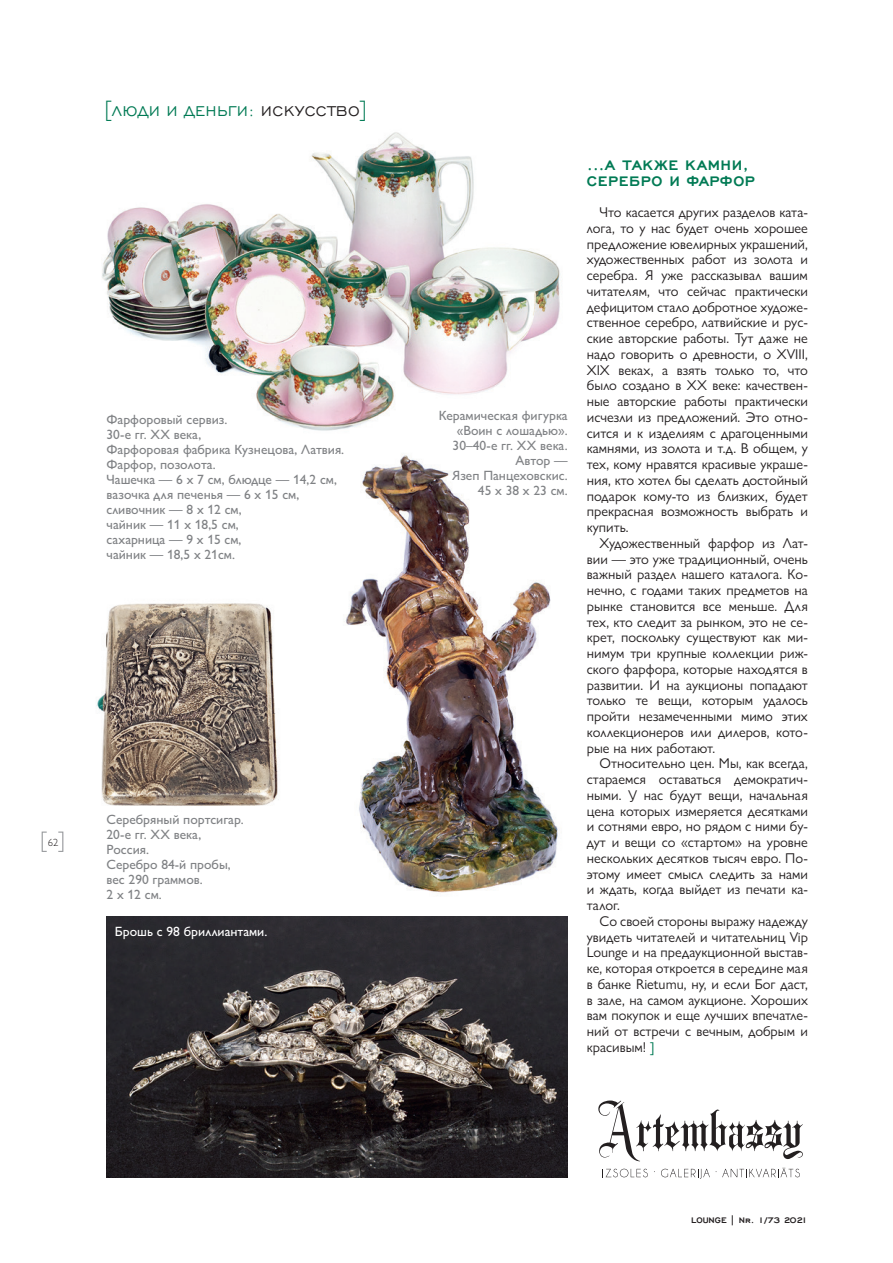
<style>
.page{position:relative;width:893px;height:1263px;background:#fff}
.page>*{position:absolute;margin:0;border:0;box-sizing:border-box;transform-origin:0 0}
.podzag{font:700 18px/15.3px "Engravers Gothic";letter-spacing:.03em;color:#007a54}
.t1{font:18px "Engravers Gothic BT";letter-spacing:.02em;color:#007a54}
.main_text{font:14.25px/15.8px "Gill Sans Nova";color:#231f20;text-align:justify}
.foto_podpis{font:500 13.5px/15px "Gill Sans Nova";color:#808285}
.foto_podpis-2{font:500 13.5px "Gill Sans Nova";color:#fff}
.t2{font:700 10.5px "Engravers Gothic";color:#231f20}
.t3{font:300 10.5px "Gill Sans MT Pro Cyr";color:#231f20}
.s1{font-family:"Gill Sans MT Pro Cyr";font-weight:300;font-size:22.5px}
.s2{color:#231f20}
.s3{color:#007a54}
</style>
<div class="page">
<svg style="left:42px;top:831px;width:21px;height:21px"></svg>
<img style="left:96px;top:603px;width:183px;height:203px">
<img style="left:344px;top:454px;width:214px;height:439px">
<svg style="left:605px;top:1169px;width:43px;height:8px"></svg>
<svg style="left:661px;top:1169px;width:49px;height:10px"></svg>
<svg style="left:716px;top:1168px;width:84px;height:9px"></svg>
<svg style="left:598px;top:1100px;width:205px;height:61px"></svg>
<img style="left:102px;top:132px;width:458px;height:299px">
<img style="left:107px;top:916px;width:461px;height:262px">
<p class="t1" style="left:105px;top:101px;width:264px"><span class="s1">[</span>ЛЮДИ И ДЕНЬГИ: <span class="s2">ИСКУССТВО</span><span class="s1">]</span></p>
<p class="foto_podpis" style="left:107px;top:412px;width:122px">Фарфоровый сервиз.</p>
<p class="foto_podpis" style="left:107px;top:427px;width:239px">30-е гг. XX века,<br>Фарфоровая фабрика Кузнецова, Латвия.</p>
<p class="foto_podpis" style="left:107px;top:457px;width:111px">Фарфор, позолота.</p>
<p class="foto_podpis" style="left:107px;top:472px;width:232px">Чашечка — 6 x 7 см, блюдце — 14,2 см, вазочка для печенья — 6 x 15 см, сливочник — 8 x 12 см,<br>чайник — 11 x 18,5 см,<br>сахарница — 9 x 15 см,<br>чайник — 18,5 x 21см.</p>
<p class="t3" style="left:48px;top:836px;width:12px">62</p>
<p class="foto_podpis" style="left:107px;top:811px;width:139px">Серебряный портсигар.</p>
<p class="foto_podpis" style="left:107px;top:826px;width:96px">20-е гг. XX века,<br>Россия.</p>
<p class="foto_podpis" style="left:107px;top:856px;width:126px">Серебро 84-й пробы, вес 290 граммов.</p>
<p class="foto_podpis" style="left:107px;top:886px;width:57px">2 x 12 см.</p>
<p class="foto_podpis-2" style="left:115px;top:923px;width:154px">Брошь с 98 бриллиантами.</p>
<p class="foto_podpis" style="left:439px;top:408px;width:130px;text-align:right">Керамическая фигурка «Воин с лошадью».</p>
<p class="foto_podpis" style="left:453px;top:438px;width:117px">30–40-е гг. XX века.</p>
<p class="foto_podpis" style="left:452px;top:453px;width:117px;text-align:right">Автор —<br>Язеп Панцеховскис.</p>
<p class="foto_podpis" style="left:478px;top:483px;width:91px">45 x 38 x 23 см.</p>
<p class="podzag" style="left:587px;top:158px;width:170px">...А ТАКЖЕ КАМНИ,<br>СЕРЕБРО И ФАРФОР</p>
<p class="main_text" style="left:587px;top:204px;width:223px;text-indent:13px">Что касается других разделов ката&shy;лога, то у нас будет очень хорошее предложение ювелирных украшений, художественных работ из золота и серебра. Я уже рассказывал вашим читателям, что сейчас практически дефицитом стало добротное художе&shy;ственное серебро, латвийские и рус&shy;ские авторские работы. Тут даже не надо говорить о древности, о XVIII, XIX веках, а взять только то, что было создано в ХХ веке: качествен&shy;ные авторские работы практически исчезли из предложений. Это отно&shy;сится и к изделиям с драгоценными камнями, из золота и т.д. В общем, у тех, кому нравятся красивые украше&shy;ния, кто хотел бы сделать достойный подарок кому-то из близких, будет прекрасная возможность выбрать и купить.</p>
<p class="main_text" style="left:587px;top:535px;width:223px;text-indent:13px">Художественный фарфор из Лат&shy;вии — это уже традиционный, очень важный раздел нашего каталога. Ко&shy;нечно, с годами таких предметов на рынке становится все меньше. Для тех, кто следит за рынком, это не се&shy;крет, поскольку существуют как ми&shy;нимум три крупные коллекции риж&shy;ского фарфора, которые находятся в развитии. И на аукционы попадают только те вещи, которым удалось пройти незамеченными мимо этих коллекционеров или дилеров, кото&shy;рые на них работают.</p>
<p class="main_text" style="left:587px;top:755px;width:223px;text-indent:13px">Относительно цен. Мы, как всегда, стараемся оставаться демократич&shy;ными. У нас будут вещи, начальная цена которых измеряется десятками и сотнями евро, но рядом с ними бу&shy;дут и вещи со «стартом» на уровне нескольких десятков тысяч евро. По&shy;этому имеет смысл следить за нами и ждать, когда выйдет из печати ка&shy;талог.</p>
<p class="main_text" style="left:587px;top:913px;width:223px;text-indent:13px">Со своей стороны выражу надежду увидеть читателей и читательниц Vip Lounge и на предаукционной выстав&shy;ке, которая откроется в середине мая в банке Rietumu, ну, и если Бог даст, в зале, на самом аукционе. Хороших вам покупок и еще лучших впечатле&shy;ний от встречи с вечным, добрым и красивым! <span class="s3">]</span></p>
<p class="t2" style="left:691px;top:1214px;width:118px">LOUNGE | Nr. 1/73 2021</p>
</div>
